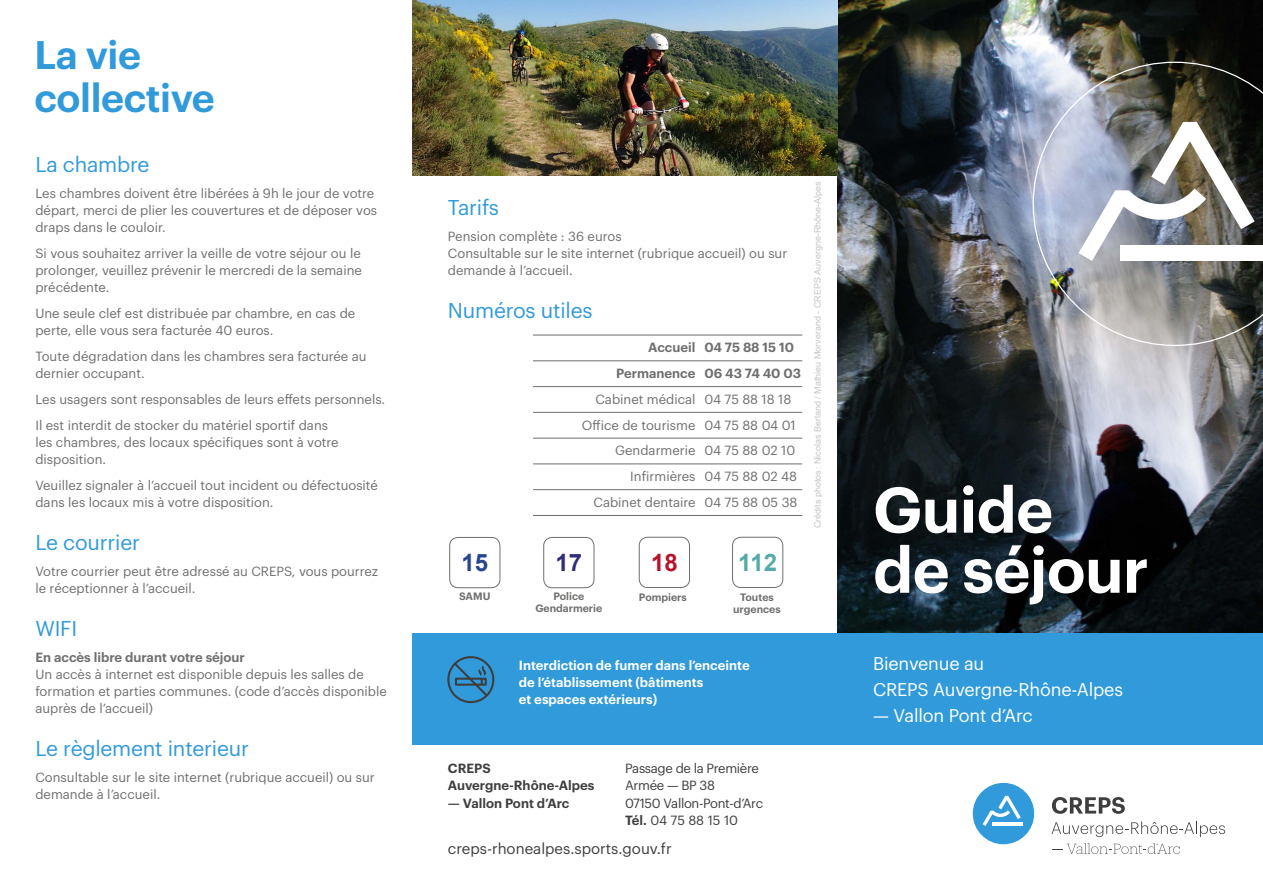
<style>
.page{position:relative;width:1263px;height:893px;background:#fff}
.page>*{position:absolute;margin:0;border:0;box-sizing:border-box;transform-origin:0 0}
.t1{font:600 63px/60.2px "Graphik";letter-spacing:-.01em;color:#fff}
.t2{font:600 39px/42.9px "Graphik";letter-spacing:-.01em;color:#319ada}
.t3{font:700 24px "Arial";color:#52aaa9}
.t4{font:700 24px "Arial";color:#26478d}
.t5{font:700 24px "Arial";color:#2e2e79}
.t6{font:700 24px "Arial";color:#b8122a}
.t7{font:21px "Graphik";letter-spacing:-.01em;color:#319ada}
.t8{font:18px/25.8px "Graphik";letter-spacing:-.01em;color:#fff}
.t9{font:15px "Graphik";color:#3f3e3e}
.t10{font:13.05px/17.2px "Graphik";color:#6f6f6e}
.t11{font:600 13.05px/17.1px "Graphik";color:#fff}
.t12{font:600 13.05px/25.8px "Graphik";color:#6f6f6e}
.t13{font:13.05px/17.2px "Graphik";letter-spacing:-.025em;color:#3f3e3e}
.t14{font:600 13.05px/17.2px "Graphik";color:#3f3e3e}
.t15{font:600 10.5px/12px "Graphik";color:#6f6f6e;text-align:center}
.t16{font:9px "Arial";color:#c5c5c5}
.s1{font-weight:600}
</style>
<div class="page">
<div style="left:412px;top:633px;width:851px;height:111px;background:#319ada"></div>
<div style="left:973px;top:783px;width:61px;height:61px;background:#319ada;border-radius:50%"></div>
<hr style="left:991px;top:822px;width:31px;height:4px;background:#fff">
<svg style="left:982px;top:796px;width:39px;height:30px"></svg>
<svg style="left:1052px;top:797px;width:73px;height:17px"></svg>
<svg style="left:1051px;top:821px;width:174px;height:16px"></svg>
<svg style="left:1052px;top:843px;width:128px;height:11px"></svg>
<img style="left:838px;top:0;width:425px;height:633px">
<img style="left:412px;top:0;width:426px;height:175px">
<svg style="left:447px;top:656px;width:48px;height:48px"></svg>
<img style="left:1033px;top:62px;width:230px;height:284px">
<div style="left:1120px;top:245px;width:143px;height:16px;background:#fff"></div>
<svg style="left:1078px;top:122px;width:177px;height:139px"></svg>
<div style="left:449px;top:537px;width:51px;height:51px;border:1px solid #6f6f6e;border-radius:9px"></div>
<div style="left:543px;top:537px;width:51px;height:51px;border:1px solid #6f6f6e;border-radius:9px"></div>
<div style="left:732px;top:537px;width:51px;height:51px;border:1px solid #6f6f6e;border-radius:9px"></div>
<div style="left:639px;top:537px;width:51px;height:51px;border:1px solid #6f6f6e;border-radius:9px"></div>
<hr style="left:533px;top:335px;width:269px;height:1px;background:#6f6f6e">
<hr style="left:533px;top:361px;width:269px;height:1px;background:#6f6f6e">
<hr style="left:533px;top:386px;width:269px;height:1px;background:#6f6f6e">
<hr style="left:533px;top:412px;width:269px;height:1px;background:#6f6f6e">
<hr style="left:533px;top:438px;width:269px;height:1px;background:#6f6f6e">
<hr style="left:533px;top:464px;width:269px;height:1px;background:#6f6f6e">
<hr style="left:533px;top:489px;width:269px;height:1px;background:#6f6f6e">
<hr style="left:533px;top:515px;width:269px;height:1px;background:#6f6f6e">
<h2 class="t2" style="left:34px;top:30px;width:182px">La vie collective</h2>
<h3 class="t7" style="left:35px;top:148px;width:115px">La chambre</h3>
<p class="t10" style="left:35px;top:183px;width:343px">Les chambres doivent être libérées à 9h le jour de votre départ, merci de plier les couvertures et de déposer vos draps dans le couloir.</p>
<p class="t10" style="left:35px;top:243px;width:328px;text-align:justify">Si vous souhaitez arriver la veille de votre séjour ou le prolonger, veuillez prévenir le mercredi de la semaine précédente.</p>
<p class="t10" style="left:35px;top:303px;width:321px">Une seule clef est distribuée par chambre, en cas de perte, elle vous sera facturée 40 euros.</p>
<p class="t10" style="left:35px;top:346px;width:333px">Toute dégradation dans les chambres sera facturée au dernier occupant.</p>
<p class="t10" style="left:35px;top:385px;width:351px;line-height:25.8px">Les usagers sont responsables de leurs effets personnels.<br>Il est interdit de stocker du matériel sportif dans</p>
<p class="t10" style="left:35px;top:432px;width:305px">les chambres, des locaux spécifiques sont à votre disposition.</p>
<p class="t10" style="left:35px;top:475px;width:344px">Veuillez signaler à l’accueil tout incident ou défectuosité dans les locaux mis à votre disposition.</p>
<h3 class="t7" style="left:35px;top:526px;width:106px">Le courrier</h3>
<p class="t10" style="left:35px;top:561px;width:344px">Votre courrier peut être adressé au CREPS, vous pourrez le réceptionner à l’accueil.</p>
<h3 class="t7" style="left:35px;top:612px;width:43px">WIFI</h3>
<p class="t12" style="left:35px;top:643px;width:211px">En accès libre durant votre séjour</p>
<p class="t10" style="left:35px;top:664px;width:353px">Un accès à internet est disponible depuis les salles de formation et parties communes. (code d’accès disponible auprès de l’accueil)</p>
<h3 class="t7" style="left:35px;top:733px;width:215px">Le règlement interieur</h3>
<p class="t10" style="left:35px;top:767px;width:341px">Consultable sur le site internet (rubrique accueil) ou sur demande à l’accueil.</p>
<h3 class="t7" style="left:448px;top:191px;width:52px">Tarifs</h3>
<p class="t10" style="left:448px;top:226px;width:341px">Pension complète : 36 euros<br>Consultable sur le site internet (rubrique accueil) ou sur demande à l’accueil.</p>
<h3 class="t7" style="left:448px;top:294px;width:146px">Numéros utiles</h3>
<h3 class="t4" style="left:461px;top:546px;width:28px">15</h3>
<p class="t15" style="left:459px;top:589px;width:33px">SAMU</p>
<p class="t12" style="left:616px;top:333px;width:186px;text-indent:32px">Accueil 04 75 88 15 10<br>Permanence 06 43 74 40 03</p>
<p class="t10" style="left:595px;top:389px;width:198px">Cabinet médical 04 75 88 18 18</p>
<p class="t10" style="left:582px;top:415px;width:215px">Office de tourisme 04 75 88 04 01</p>
<p class="t10" style="left:615px;top:441px;width:182px">Gendarmerie 04 75 88 02 10</p>
<p class="t10" style="left:630px;top:467px;width:168px">Infirmières 04 75 88 02 48</p>
<p class="t10" style="left:593px;top:492px;width:206px">Cabinet dentaire 04 75 88 05 38</p>
<h3 class="t5" style="left:555px;top:546px;width:28px">17</h3>
<p class="t15" style="left:535px;top:589px;width:68px">Police<br>Gendarmerie</p>
<h3 class="t6" style="left:651px;top:546px;width:28px">18</h3>
<p class="t15" style="left:639px;top:590px;width:49px">Pompiers</p>
<h3 class="t3" style="left:738px;top:546px;width:40px">112</h3>
<p class="t15" style="left:733px;top:590px;width:49px">Toutes urgences</p>
<p class="t16" style="left:811px;top:528px;width:348px;rotate:-90deg">Crédits photos : Nicolas Berland / Mathieu Morverand - CREPS Auvergne-Rhône-Alpes</p>
<p class="t11" style="left:519px;top:656px;width:232px">Interdiction de fumer dans l’enceinte de l’établissement (bâtiments<br>et espaces extérieurs)</p>
<p class="t14" style="left:448px;top:759px;width:148px">CREPS<br>Auvergne-Rhône-Alpes</p>
<p class="t14" style="left:448px;top:793px;width:123px">— Vallon Pont d’Arc</p>
<p class="t13" style="left:625px;top:759px;width:139px">Passage de la Première<br>Armée — BP 38<br>07150 Vallon-Pont-d’Arc<br><span class="s1">Tél.</span> 04 75 88 15 10</p>
<p class="t9" style="left:448px;top:837px;width:225px">creps-rhonealpes.sports.gouv.fr</p>
<h1 class="t1" style="left:873px;top:474px;width:277px">Guide<br>de séjour</h1>
<h3 class="t8" style="left:873px;top:649px;width:251px">Bienvenue au<br>CREPS Auvergne-Rhône-Alpes</h3>
<h3 class="t8" style="left:873px;top:701px;width:161px">— Vallon Pont d’Arc</h3>
</div>
